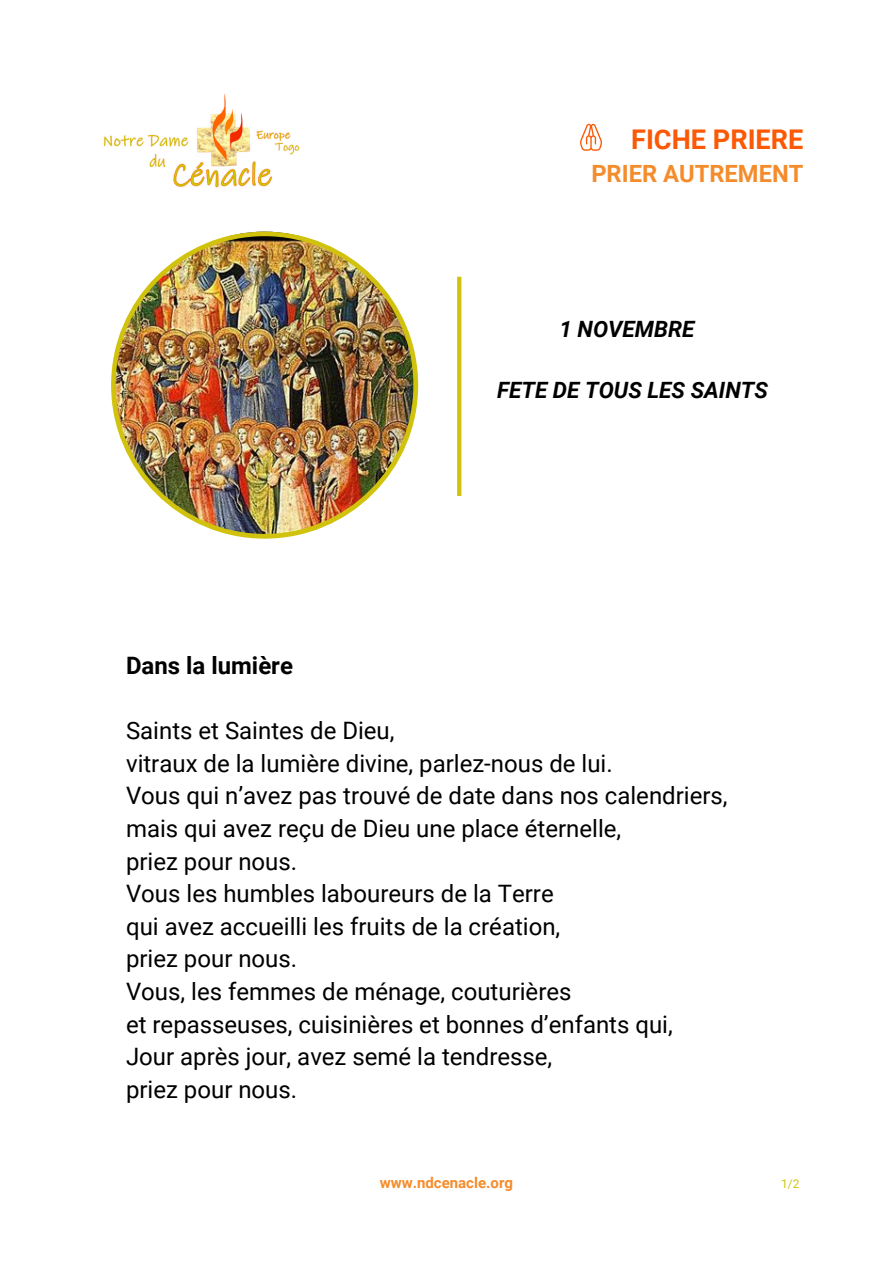
<style>
.page{position:relative;width:893px;height:1264px;background:#fff}
.page>*{position:absolute;margin:0;border:0;box-sizing:border-box;transform-origin:0 0}
.t1{font:700 27.15px "Roboto";color:#fb5905}
.t2{font:24px/32.5px "Roboto";color:#000}
.t3{font:700 24px "Roboto";color:#000}
.t4{font:700 23.7px "Roboto";color:#f58c2c}
.t5{font:italic 700 22.5px "Roboto";color:#000}
.t6{font:700 15px "Roboto";color:#f58c2c}
.t7{font:12px "Roboto";color:#d1c30d}
</style>
<div class="page">
<img style="left:103px;top:93px;width:197px;height:95px">
<svg style="left:580px;top:124px;width:22px;height:27px"></svg>
<svg style="left:457px;top:277px;width:4px;height:219px"></svg>
<svg style="left:111px;top:232px;width:307px;height:306px;background:#cebf12"></svg>
<img style="left:116px;top:236px;width:297px;height:298px;border-radius:50%">
<p class="t1" style="left:631px;top:124px;width:174px">FICHE PRIERE</p>
<p class="t4" style="left:591px;top:160px;width:213px">PRIER AUTREMENT</p>
<p class="t5" style="left:559px;top:316px;width:137px">1 NOVEMBRE</p>
<p class="t3" style="left:126px;top:651px;width:168px">Dans la lumière</p>
<p class="t5" style="left:497px;top:377px;width:272px">FETE DE TOUS LES SAINTS</p>
<p class="t2" style="left:126px;top:714px;width:603px">Saints et Saintes de Dieu,<br>vitraux de la lumière divine, parlez-nous de lui.<br>Vous qui n’avez pas trouvé de date dans nos calendriers, mais qui avez reçu de Dieu une place éternelle,<br>priez pour nous.<br>Vous les humbles laboureurs de la Terre<br>qui avez accueilli les fruits de la création,<br>priez pour nous.<br>Vous, les femmes de ménage, couturières<br>et repasseuses, cuisinières et bonnes d’enfants qui,<br>Jour après jour, avez semé la tendresse,<br>priez pour nous.</p>
<p class="t6" style="left:379px;top:1174px;width:135px">www.ndcenacle.org</p>
<p class="t7" style="left:781px;top:1176px;width:20px">1/2</p>
</div>
